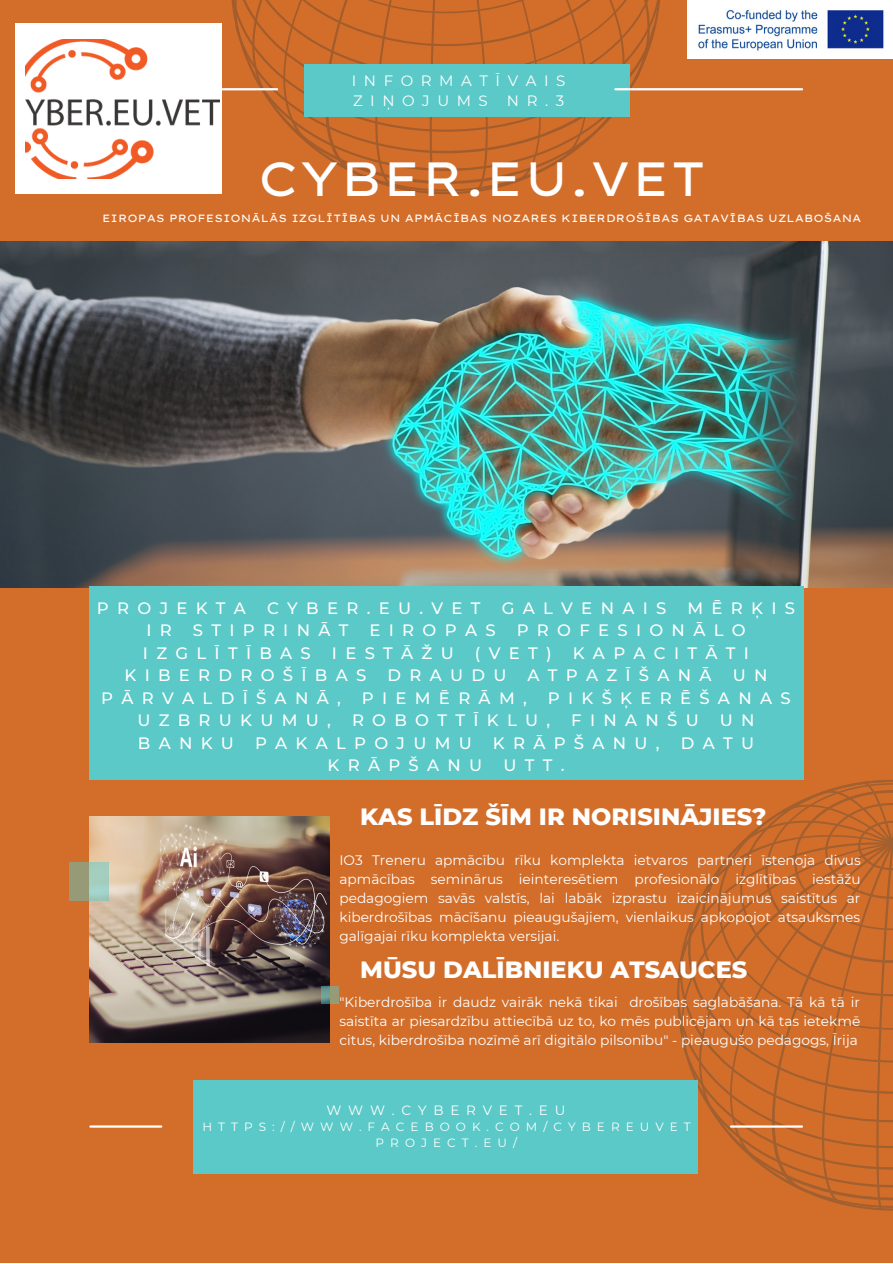
<style>
.page{position:relative;width:893px;height:1264px;background:#fff}
.page>*{position:absolute;margin:0;border:0;box-sizing:border-box;transform-origin:0 0}
.t1{font:48px "Lexend Mega";color:#fff}
.t2{font:800 24px "Montserrat";color:#fff}
.t3{font:500 16.5px "Montserrat";letter-spacing:.505em;color:#fff}
.t4{font:15px/20.2px "Montserrat";letter-spacing:.505em;color:#fff}
.t5{font:13.65px/19px "Montserrat";color:#fff;text-align:justify}
.t6{font:13.5px "Montserrat";letter-spacing:.505em;color:#fff}
.t7{font:12px/16px "Montserrat";letter-spacing:.505em;color:#fff;text-align:center}
.t8{font:10.5px "Lexend Mega";color:#fff}
</style>
<div class="page">
<div style="left:0;top:0;width:892px;height:1262px;background:#d36e2a"></div>
<img style="left:0;top:242px;width:892px;height:345px">
<svg style="left:230px;top:0;width:431px;height:194px"></svg>
<div style="left:305px;top:64px;width:324px;height:53px;background:#5ac9c7"></div>
<hr style="left:90px;top:88px;width:187px;height:2px;background:#fff">
<hr style="left:615px;top:88px;width:187px;height:2px;background:#fff">
<svg style="left:677px;top:779px;width:215px;height:431px"></svg>
<div style="left:193px;top:1079px;width:505px;height:94px;background:#5ac9c7"></div>
<hr style="left:90px;top:1125px;width:71px;height:2px;background:#fff">
<hr style="left:731px;top:1125px;width:70px;height:2px;background:#fff">
<div style="left:89px;top:586px;width:714px;height:194px;background:#5ac9c7"></div>
<img style="left:89px;top:817px;width:241px;height:225px">
<svg style="left:70px;top:861px;width:39px;height:39px;background:#9eb49b"></svg>
<svg style="left:321px;top:986px;width:18px;height:18px"></svg>
<div style="left:15px;top:23px;width:207px;height:171px;background:#fff"></div>
<img style="left:25px;top:39px;width:195px;height:140px">
<img style="left:687px;top:0;width:205px;height:58px">
<p class="t4" style="left:352px;top:70px;width:215px">INFORMATĪVAIS<br>ZIŅOJUMS</p>
<p class="t4" style="left:507px;top:91px;width:59px">NR.3</p>
<h1 class="t1" style="left:257px;top:148px;width:450px">CYBER.EU.VET</h1>
<p class="t8" style="left:102px;top:212px;width:760px">EIROPAS PROFESIONĀLĀS IZGLĪTĪBAS UN APMĀCĪBAS NOZARES KIBERDROŠĪBAS GATAVĪBAS UZLABOŠANA</p>
<p class="t3" style="left:97px;top:597px;width:150px">PROJEKTA</p>
<p class="t3" style="left:267px;top:597px;width:215px">CYBER.EU.VET</p>
<p class="t3" style="left:501px;top:597px;width:166px">GALVENAIS</p>
<p class="t3" style="left:687px;top:597px;width:109px">MĒRĶIS</p>
<p class="t3" style="left:146px;top:620px;width:27px">I R</p>
<p class="t3" style="left:193px;top:620px;width:157px">STIPRINĀT</p>
<p class="t3" style="left:369px;top:620px;width:128px">EIROPAS</p>
<p class="t3" style="left:516px;top:620px;width:230px">PROFESIONĀLO</p>
<p class="t3" style="left:143px;top:642px;width:169px">IZGLĪTĪBAS</p>
<p class="t3" style="left:332px;top:642px;width:123px">IESTĀŽU</p>
<p class="t3" style="left:475px;top:642px;width:78px">(VET)</p>
<p class="t3" style="left:572px;top:642px;width:178px">KAPACITĀTI</p>
<p class="t3" style="left:124px;top:665px;width:243px">KIBERDROŠĪBAS</p>
<p class="t3" style="left:387px;top:665px;width:120px">DRAUDU</p>
<p class="t3" style="left:527px;top:665px;width:186px">ATPAZĪŠANĀ</p>
<p class="t3" style="left:732px;top:665px;width:36px">U N</p>
<p class="t3" style="left:101px;top:687px;width:241px">PĀRVALDĪŠANĀ,</p>
<p class="t3" style="left:362px;top:687px;width:166px">PIEMĒRĀM,</p>
<p class="t3" style="left:548px;top:687px;width:244px">PIKŠĶERĒŠANAS</p>
<p class="t3" style="left:137px;top:710px;width:195px">UZBRUKUMU,</p>
<p class="t3" style="left:352px;top:710px;width:200px">ROBOTTĪKLU,</p>
<p class="t3" style="left:571px;top:710px;width:129px">FINANŠU</p>
<p class="t3" style="left:719px;top:710px;width:36px">U N</p>
<p class="t3" style="left:138px;top:732px;width:98px">BANKU</p>
<p class="t3" style="left:255px;top:732px;width:218px">PAKALPOJUMU</p>
<p class="t3" style="left:493px;top:732px;width:168px">KRĀPŠANU,</p>
<p class="t3" style="left:680px;top:732px;width:75px">DATU</p>
<p class="t3" style="left:327px;top:755px;width:156px">KRĀPŠANU</p>
<p class="t3" style="left:503px;top:755px;width:63px">UTT.</p>
<h2 class="t2" style="left:360px;top:802px;width:408px">KAS LĪDZ ŠĪM IR NORISINĀJIES?</h2>
<p class="t5" style="left:339px;top:850px;width:523px">IO3 Treneru apmācību rīku komplekta ietvaros partneri īstenoja divus apmācības seminārus ieinteresētiem profesionālo izglītības iestāžu pedagogiem savās valstīs, lai labāk izprastu izaicinājumus saistītus ar kiberdrošības mācīšanu pieaugušajiem, vienlaikus apkopojot atsauksmes galīgajai rīku komplekta versijai.</p>
<h2 class="t2" style="left:360px;top:954px;width:388px">MŪSU DALĪBNIEKU ATSAUCES</h2>
<p class="t5" style="left:339px;top:992px;width:522px">"Kiberdrošība ir daudz vairāk nekā tikai drošības saglabāšana. Tā kā tā ir saistīta ar piesardzību attiecībā uz to, ko mēs publicējam un kā tas ietekmē citus, kiberdrošība nozīmē arī digitālo pilsonību" - pieaugušo pedagogs, Īrija</p>
<p class="t6" style="left:326px;top:1101px;width:240px">WWW.CYBERVET.EU</p>
<p class="t7" style="left:202px;top:1118px;width:489px">HTTPS://WWW.FACEBOOK.COM/CYBEREUVET<br>PROJECT.EU/</p>
</div>
